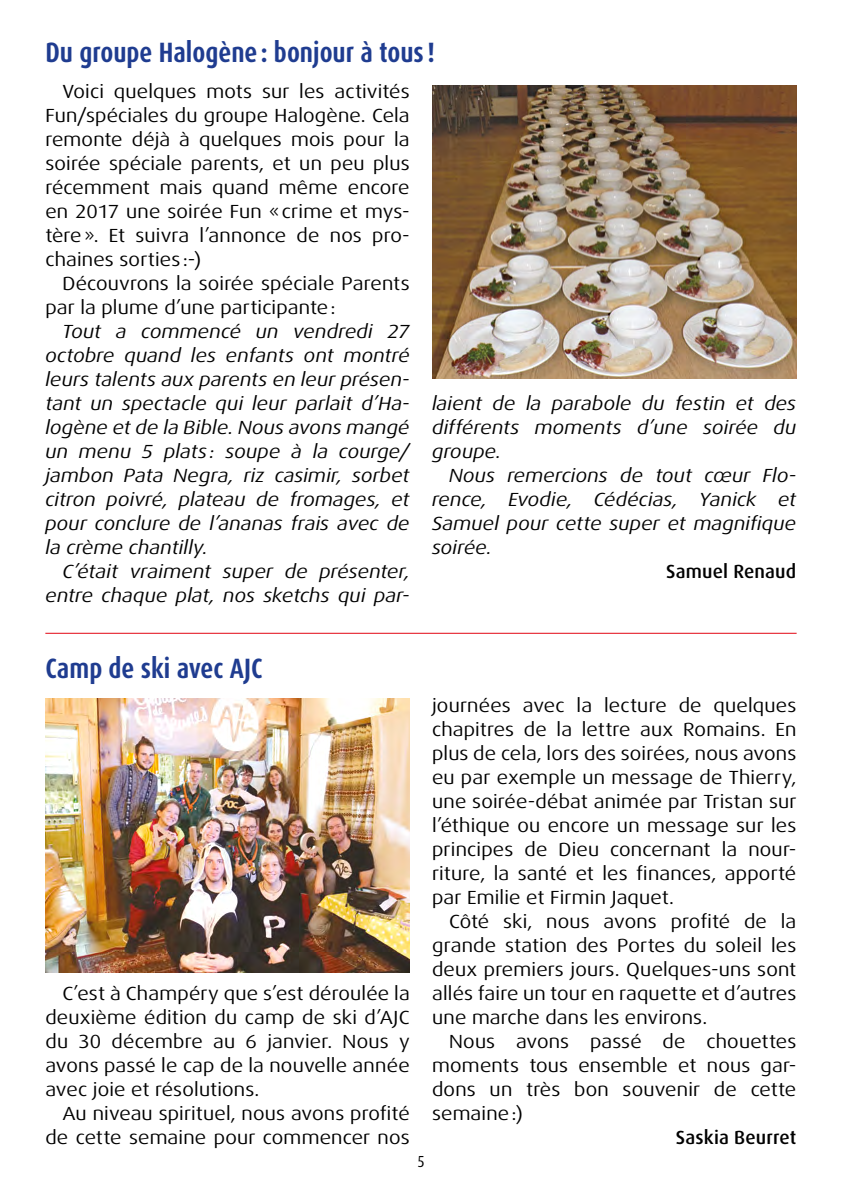
<style>
.page{position:relative;width:842px;height:1191px;background:#fff}
.page>*{position:absolute;margin:0;border:0;box-sizing:border-box;transform-origin:0 0}
.t1{font:700 condensed 28px "Dax OT";color:#1f3c90}
.t2{font:expanded 19px/24px "Dax OT";letter-spacing:.01em;color:#000;text-align:justify}
.t3{font:italic expanded 19px/24px "Dax OT";letter-spacing:.01em;color:#000;text-align:justify}
.t4{font:500 19px "Dax OT";letter-spacing:.01em;color:#000}
.t5{font:condensed 16px "Dax OT";color:#000}
</style>
<div class="page">
<hr style="left:45px;top:633px;width:752px;height:1px;background:#e30613">
<img style="left:432px;top:85px;width:364px;height:293px">
<img style="left:45px;top:698px;width:365px;height:274px">
<h1 class="t1" style="left:45px;top:34px;width:391px">Du groupe Halogène : bonjour à tous!</h1>
<p class="t2" style="left:45px;top:80px;width:366px;text-indent:17px">Voici quelques mots sur les activités Fun/spéciales du groupe Halogène. Cela remonte déjà à quelques mois pour la soirée spéciale parents, et un peu plus récemment mais quand même encore en 2017 une soirée Fun «crime et mys&shy;tère». Et suivra l’annonce de nos pro&shy;chaines sorties :-)</p>
<p class="t2" style="left:45px;top:272px;width:366px;text-indent:17px">Découvrons la soirée spéciale Parents par la plume d’une participante:</p>
<p class="t3" style="left:45px;top:320px;width:366px;text-indent:17px">Tout a commencé un vendredi 27 octobre quand les enfants ont montré leurs talents aux parents en leur présen&shy;tant un spectacle qui leur parlait d’Ha&shy;logène et de la Bible. Nous avons mangé un menu 5 plats : soupe à la courge/ jambon Pata Negra, riz casimir, sorbet citron poivré, plateau de fromages, et pour conclure de l’ananas frais avec de la crème chantilly.</p>
<p class="t3" style="left:45px;top:560px;width:366px;text-align:right">C’était vraiment super de présenter, entre chaque plat, nos sketchs qui par-</p>
<h1 class="t1" style="left:45px;top:650px;width:219px">Camp de ski avec AJC</h1>
<p class="t2" style="left:45px;top:981px;width:366px;text-indent:17px">C’est à Champéry que s’est déroulée la deuxième édition du camp de ski d’AJC du 30 décembre au 6 janvier. Nous y avons passé le cap de la nouvelle année avec joie et résolutions.</p>
<p class="t2" style="left:45px;top:1101px;width:366px;text-align:right">Au niveau spirituel, nous avons profité de cette semaine pour commencer nos</p>
<p class="t3" style="left:432px;top:392px;width:366px">laient de la parabole du festin et des différents moments d’une soirée du groupe.</p>
<p class="t3" style="left:432px;top:464px;width:366px;text-indent:17px">Nous remercions de tout cœur Flo&shy;rence, Evodie, Cédécias, Yanick et Samuel pour cette super et magnifique soirée.</p>
<p class="t4" style="left:666px;top:560px;width:132px">Samuel Renaud</p>
<p class="t2" style="left:432px;top:693px;width:366px">journées avec la lecture de quelques chapitres de la lettre aux Romains. En plus de cela, lors des soirées, nous avons eu par exemple un message de Thierry, une soirée-débat animée par Tristan sur l’éthique ou encore un message sur les principes de Dieu concernant la nour&shy;riture, la santé et les finances, apporté par Emilie et Firmin Jaquet.</p>
<p class="t2" style="left:432px;top:909px;width:366px;text-indent:17px">Côté ski, nous avons profité de la grande station des Portes du soleil les deux premiers jours. Quelques-uns sont allés faire un tour en raquette et d’autres une marche dans les environs.</p>
<p class="t2" style="left:432px;top:1029px;width:366px;text-indent:17px">Nous avons passé de chouettes moments tous ensemble et nous gar&shy;dons un très bon souvenir de cette semaine:)</p>
<p class="t4" style="left:676px;top:1125px;width:122px">Saskia Beurret</p>
<p class="t5" style="left:417px;top:1151px;width:9px">5</p>
</div>
